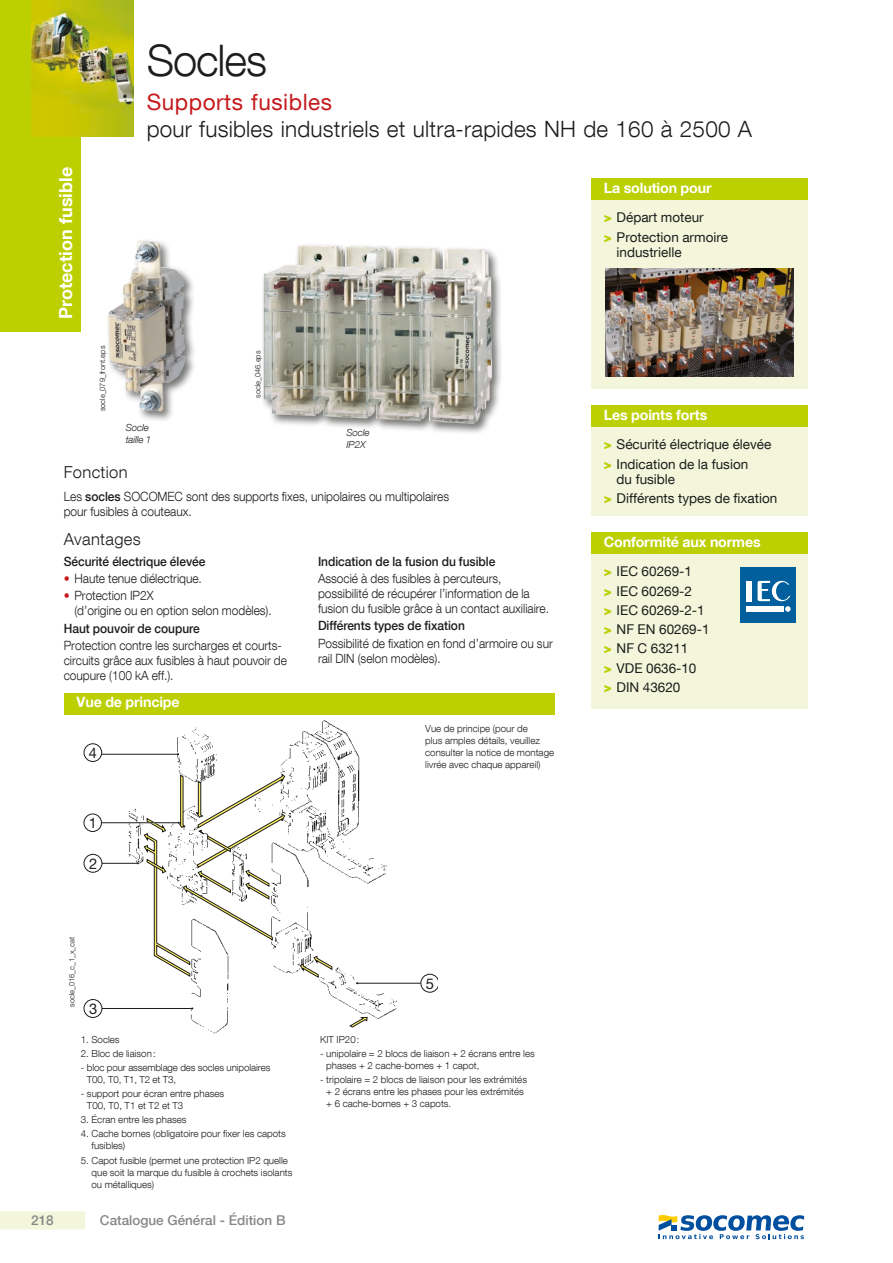
<style>
.page{position:relative;width:893px;height:1263px;background:#fff}
.page>*{position:absolute;margin:0;border:0;box-sizing:border-box;transform-origin:0 0}
.t1{font:300 43.5px "Helvetica Neue LT Com";letter-spacing:-.025em;color:#1d1d1b}
.t2{font:300 22.5px "Helvetica Neue LT Com";letter-spacing:.01em;color:#1d1d1b}
.t3{font:22.5px "Helvetica Neue LT Com";letter-spacing:.025em;color:#c51a1c}
.t4{font:700 18px "Helvetica Neue LT Com";color:#fff}
.t5{font:300 16.5px "Helvetica Neue LT Com";letter-spacing:.02em;color:#1d1d1b}
.t6{font:14.85px "Helvetica Neue LT Com";color:#1d1d1b}
.t7{font:14.7px "Helvetica Neue LT Com";color:#1d1d1b}
.t8{font:14.55px "Helvetica Neue LT Com";color:#1d1d1b}
.t9{font:14.4px "Helvetica Neue LT Com";color:#1d1d1b}
.t10{font:700 14.25px "Helvetica Neue LT Com";letter-spacing:-.01em;color:#fff}
.t11{font:13.5px/19.2px "Helvetica Neue LT Com";color:#1d1d1b}
.t12{font:500 13.5px "Helvetica Neue LT Com";color:#878787}
.t13{font:300 12.75px/15px "Helvetica Neue LT Com";letter-spacing:-.005em;color:#1d1d1b;scale:.94 1}
.t14{font:500 12.75px "Helvetica Neue LT Com";letter-spacing:-.005em;color:#1d1d1b;scale:.94 1}
.t15{font:300 9.75px/12px "Helvetica Neue LT Com";color:#1d1d1b}
.t16{font:italic 300 9.75px/11.7px "Helvetica Neue LT Com";letter-spacing:-.01em;color:#1d1d1b}
.t17{font:300 7.5px "Helvetica Neue LT Com";color:#1d1d1b}
.s1{font-weight:900;color:#bccf00}
.s2{font-weight:500}
.s3{color:#c51a1c}
</style>
<div class="page">
<div style="left:0;top:0;width:81px;height:332px;background:#bccf00"></div>
<div style="left:0;top:1211px;width:85px;height:18px;background:#f3f6db"></div>
<img style="left:32px;top:0;width:102px;height:136px">
<div style="left:591px;top:200px;width:217px;height:189px;background:#f3f6db"></div>
<div style="left:591px;top:179px;width:217px;height:21px;background:#bccf00"></div>
<img style="left:605px;top:268px;width:189px;height:109px">
<div style="left:591px;top:427px;width:217px;height:89px;background:#f3f6db"></div>
<div style="left:591px;top:406px;width:217px;height:21px;background:#bccf00"></div>
<div style="left:64px;top:693px;width:490px;height:21px;background:#bccf00"></div>
<img style="left:128px;top:720px;width:270px;height:314px">
<svg style="left:300px;top:955px;width:32px;height:23px"></svg>
<svg style="left:349px;top:1017px;width:19px;height:11px"></svg>
<hr style="left:102px;top:1008px;width:90px;height:1px;background:#1d1d1b">
<div style="left:84px;top:999px;width:18px;height:19px;border:1px solid #1d1d1b;border-radius:50%"></div>
<hr style="left:102px;top:863px;width:36px;height:1px;background:#1d1d1b">
<div style="left:84px;top:854px;width:18px;height:18px;border:1px solid #1d1d1b;border-radius:50%"></div>
<svg style="left:137px;top:773px;width:148px;height:204px"></svg>
<hr style="left:102px;top:822px;width:77px;height:1px;background:#1d1d1b">
<div style="left:84px;top:814px;width:18px;height:18px;border:1px solid #1d1d1b;border-radius:50%"></div>
<hr style="left:102px;top:754px;width:76px;height:1px;background:#1d1d1b">
<div style="left:84px;top:743px;width:18px;height:19px;border:1px solid #1d1d1b;border-radius:50%"></div>
<hr style="left:357px;top:983px;width:64px;height:1px;background:#1d1d1b">
<svg style="left:421px;top:974px;width:17px;height:18px"></svg>
<div style="left:591px;top:554px;width:217px;height:155px;background:#f3f6db"></div>
<div style="left:591px;top:533px;width:217px;height:21px;background:#bccf00"></div>
<div style="left:740px;top:567px;width:55px;height:56px;background:#005f9c"></div>
<hr style="left:746px;top:606px;width:37px;height:1px;background:#fff">
<hr style="left:746px;top:609px;width:37px;height:1px;background:#fff">
<hr style="left:746px;top:611px;width:37px;height:1px;background:#fff">
<div style="left:746px;top:581px;width:5px;height:20px;background:#fff"></div>
<svg style="left:758px;top:581px;width:33px;height:31px"></svg>
<div style="left:106px;top:238px;width:91px;height:184px;background:#1d1d1b;opacity:.6"></div>
<img style="left:108px;top:240px;width:31px;height:151px">
<div style="left:261px;top:243px;width:242px;height:192px;background:#1d1d1b;opacity:.6"></div>
<img style="left:264px;top:245px;width:228px;height:179px">
<svg style="left:659px;top:1215px;width:145px;height:24px"></svg>
<h3 class="t4" style="left:54px;top:319px;width:153px;rotate:-90deg">Protection fusible</h3>
<h1 class="t1" style="left:147px;top:34px;width:122px">Socles</h1>
<h2 class="t3" style="left:147px;top:88px;width:187px">Supports fusibles</h2>
<h2 class="t2" style="left:147px;top:116px;width:607px">pour fusibles industriels et ultra-rapides NH de 160 à 2500 A</h2>
<h3 class="t10" style="left:604px;top:179px;width:109px">La solution pour</h3>
<h3 class="t11" style="left:604px;top:208px;width:126px"><span class="s1">&gt;</span> Départ moteur<br><span class="s1">&gt;</span> Protection armoire</h3>
<h3 class="t11" style="left:617px;top:242px;width:67px">industrielle</h3>
<p class="t17" style="left:98px;top:411px;width:67px;rotate:-90deg">socle_079_front.eps</p>
<p class="t17" style="left:253px;top:398px;width:49px;rotate:-90deg">socle_046.eps</p>
<p class="t16" style="left:126px;top:422px;width:27px">Socle taille 1</p>
<h3 class="t5" style="left:64px;top:462px;width:65px">Fonction</h3>
<p class="t16" style="left:347px;top:427px;width:25px">Socle<br>IP2X</p>
<h3 class="t13" style="left:64px;top:489px;width:411px">Les <span class="s2">socles</span> SOCOMEC sont des supports fixes, unipolaires ou multipolaires pour fusibles à couteaux.</h3>
<h3 class="t14" style="left:64px;top:554px;width:152px">Sécurité électrique élevée</h3>
<h3 class="t13" style="left:64px;top:571px;width:149px"><span class="s3">•</span> Haute tenue diélectrique.</h3>
<h3 class="t13" style="left:74px;top:588px;width:211px;text-indent:-11px"><span class="s3">•</span> Protection IP2X<br>(d’origine ou en option selon modèles).</h3>
<h3 class="t14" style="left:64px;top:620px;width:146px">Haut pouvoir de coupure</h3>
<h3 class="t13" style="left:64px;top:637px;width:239px">Protection contre les surcharges et courts&shy;circuits grâce aux fusibles à haut pouvoir de coupure (100 kA eff.).</h3>
<h3 class="t5" style="left:64px;top:529px;width:78px">Avantages</h3>
<h3 class="t14" style="left:318px;top:554px;width:190px">Indication de la fusion du fusible</h3>
<h3 class="t13" style="left:318px;top:571px;width:247px">Associé à des fusibles à percuteurs, possibilité de récupérer l’information de la fusion du fusible grâce à un contact auxiliaire.</h3>
<h3 class="t14" style="left:318px;top:618px;width:158px">Différents types de fixation</h3>
<h3 class="t13" style="left:318px;top:635px;width:251px">Possibilité de fixation en fond d’armoire ou sur rail DIN (selon modèles).</h3>
<h3 class="t10" style="left:77px;top:693px;width:105px">Vue de principe</h3>
<h3 class="t8" style="left:89px;top:744px;width:10px">4</h3>
<h3 class="t9" style="left:89px;top:814px;width:10px">1</h3>
<h3 class="t7" style="left:89px;top:854px;width:10px">2</h3>
<p class="t17" style="left:67px;top:1007px;width:71px;rotate:-90deg">socle_016_c_1_x_cat</p>
<h3 class="t7" style="left:89px;top:999px;width:10px">3</h3>
<p class="t15" style="left:81px;top:1033px;width:40px">1. Socles</p>
<p class="t15" style="left:81px;top:1047px;width:77px">2. Bloc de liaison:</p>
<p class="t15" style="left:87px;top:1061px;width:185px;text-indent:-6px">- bloc pour assemblage des socles unipolaires<br>T00, T0, T1, T2 et T3,</p>
<p class="t15" style="left:87px;top:1087px;width:139px;text-indent:-6px">- support pour écran entre phases<br>T00, T0, T1 et T2 et T3</p>
<p class="t15" style="left:81px;top:1113px;width:107px">3. Écran entre les phases</p>
<p class="t15" style="left:91px;top:1128px;width:196px;text-indent:-11px">4. Cache bornes (obligatoire pour fixer les capots fusibles)</p>
<p class="t15" style="left:91px;top:1154px;width:202px;text-indent:-11px">5. Capot fusible (permet une protection IP2 quelle que soit la marque du fusible à crochets isolants ou métalliques)</p>
<h3 class="t12" style="left:31px;top:1212px;width:24px">218</h3>
<h3 class="t12" style="left:100px;top:1212px;width:187px">Catalogue Général - Édition B</h3>
<p class="t15" style="left:425px;top:722px;width:130px">Vue de principe (pour de<br>plus amples détails, veuillez consulter la notice de montage livrée avec chaque appareil)</p>
<h3 class="t6" style="left:426px;top:974px;width:10px">5</h3>
<p class="t15" style="left:320px;top:1033px;width:41px">KIT IP20:</p>
<p class="t15" style="left:326px;top:1047px;width:210px;text-indent:-6px">- unipolaire = 2 blocs de liaison + 2 écrans entre les phases + 2 cache-bornes + 1 capot,</p>
<p class="t15" style="left:326px;top:1073px;width:202px;text-indent:-6px">- tripolaire = 2 blocs de liaison pour les extrémités + 2 écrans entre les phases pour les extrémités + 6 cache-bornes + 3 capots.</p>
<h3 class="t10" style="left:604px;top:406px;width:105px">Les points forts</h3>
<h3 class="t11" style="left:604px;top:435px;width:169px"><span class="s1">&gt;</span> Sécurité électrique élevée <span class="s1">&gt;</span> Indication de la fusion</h3>
<h3 class="t11" style="left:604px;top:469px;width:175px;text-indent:13px">du fusible<br><span class="s1">&gt;</span> Différents types de fixation</h3>
<h3 class="t10" style="left:604px;top:533px;width:158px">Conformité aux normes</h3>
<h3 class="t11" style="left:604px;top:562px;width:107px"><span class="s1">&gt;</span> IEC 60269-1<br><span class="s1">&gt;</span> IEC 60269-2<br><span class="s1">&gt;</span> IEC 60269-2-1 <span class="s1">&gt;</span> NF EN 60269-1 <span class="s1">&gt;</span> NF C 63211<br><span class="s1">&gt;</span> VDE 0636-10<br><span class="s1">&gt;</span> DIN 43620</h3>
</div>
